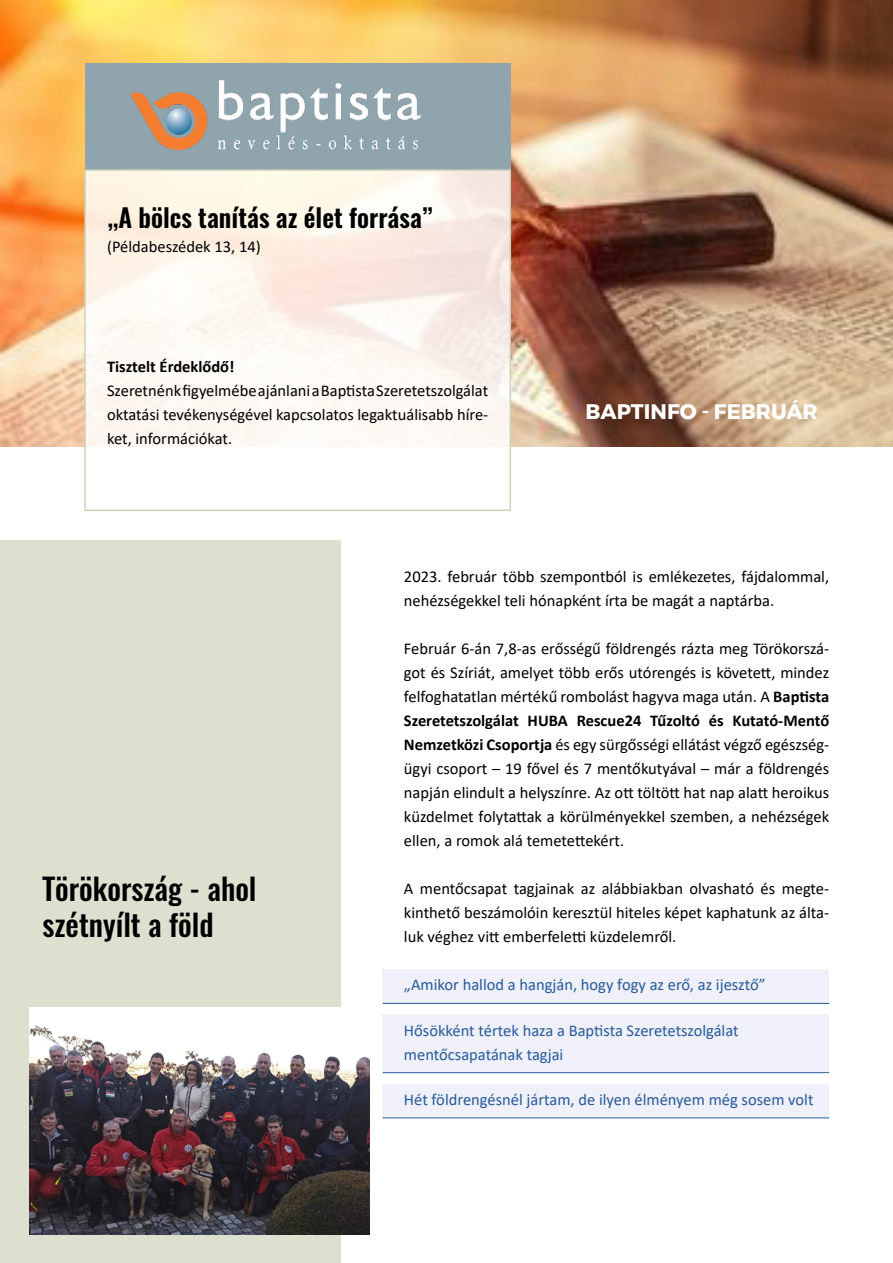
<style>
.page{position:relative;width:893px;height:1263px;background:#fff}
.page>*{position:absolute;margin:0;border:0;box-sizing:border-box;transform-origin:0 0}
.t1{font:500 30px/36px "Oswald";color:#000}
.t2{font:600 25.5px "Oswald";color:#000}
.t3{font:700 21px "Montserrat";color:#fff}
.t4{font:16.5px/24px "Calibri";color:#000;text-align:justify}
.t5{font:16.5px/24px "Calibri";color:#275b9b}
.t6{font:700 16.5px "Calibri";color:#000}
.s1{font-weight:700}
</style>
<div class="page">
<img style="left:0;top:0;width:893px;height:446px">
<div style="left:85px;top:64px;width:425px;height:106px;background:#90a4ae"></div>
<img style="left:130px;top:80px;width:291px;height:70px">
<div style="left:0;top:540px;width:340px;height:723px;background:#dddfcf"></div>
<div style="left:383px;top:969px;width:446px;height:34px;background:#eff0f9"></div>
<hr style="left:383px;top:1003px;width:446px;height:1px;background:#275b9b">
<div style="left:383px;top:1015px;width:446px;height:57px;background:#eff0f9"></div>
<hr style="left:383px;top:1072px;width:446px;height:1px;background:#275b9b">
<div style="left:383px;top:1084px;width:446px;height:33px;background:#eff0f9"></div>
<hr style="left:383px;top:1117px;width:446px;height:1px;background:#275b9b">
<svg style="left:87px;top:172px;width:421px;height:275px;fill:#fdf7f0"></svg>
<div style="left:84px;top:169px;width:427px;height:342px;border:2px solid #ced2ba"></div>
<img style="left:30px;top:1008px;width:340px;height:226px">
<h2 class="t2" style="left:107px;top:204px;width:327px">‚‚A bölcs tanítás az élet forrása”</h2>
<p class="t4" style="left:107px;top:234px;width:155px">(Példabeszédek 13, 14)</p>
<p class="t6" style="left:107px;top:355px;width:129px">Tisztelt Érdeklődő!</p>
<p class="t4" style="left:107px;top:378px;width:383px">Szeretnénk figyelmébe ajánlani a Baptista Szeretetszolgálat oktatási tevékenységével kapcsolatos legaktuálisabb híre&shy;ket, információkat.</p>
<p class="t3" style="left:585px;top:395px;width:234px">BAPTINFO - FEBRUÁR</p>
<h1 class="t1" style="left:43px;top:873px;width:215px">Törökország - ahol szétnyílt a föld</h1>
<p class="t4" style="left:404px;top:564px;width:427px">2023. február több szempontból is emlékezetes, fájdalommal, nehézségekkel teli hónapként írta be magát a naptárba.</p>
<p class="t4" style="left:404px;top:636px;width:427px">Február 6-án 7,8-as erősségű földrengés rázta meg Törökorszá&shy;got és Szíriát, amelyet több erős utórengés is követett, mindez felfoghatatlan mértékű rombolást hagyva maga után. A <span class="s1">Baptista Szeretetszolgálat HUBA Rescue24 Tűzoltó és Kutató-Mentő Nemzetközi Csoportja</span> és egy sürgősségi ellátást végző egészség&shy;ügyi csoport – 19 fővel és 7 mentőkutyával – már a földrengés napján elindult a helyszínre. Az ott töltött hat nap alatt heroikus küzdelmet folytattak a körülményekkel szemben, a nehézségek ellen, a romok alá temetettekért.</p>
<p class="t4" style="left:404px;top:876px;width:427px">A mentőcsapat tagjainak az alábbiakban olvasható és megte&shy;kinthető beszámolóin keresztül hiteles képet kaphatunk az álta&shy;luk véghez vitt emberfeletti küzdelemről.</p>
<p class="t5" style="left:404px;top:972px;width:363px">„Amikor hallod a hangján, hogy fogy az erő, az ijesztő”</p>
<p class="t5" style="left:404px;top:1018px;width:336px">Hősökként tértek haza a Baptista Szeretetszolgálat mentőcsapatának tagjai</p>
<p class="t5" style="left:404px;top:1087px;width:411px">Hét földrengésnél jártam, de ilyen élményem még sosem volt</p>
</div>
